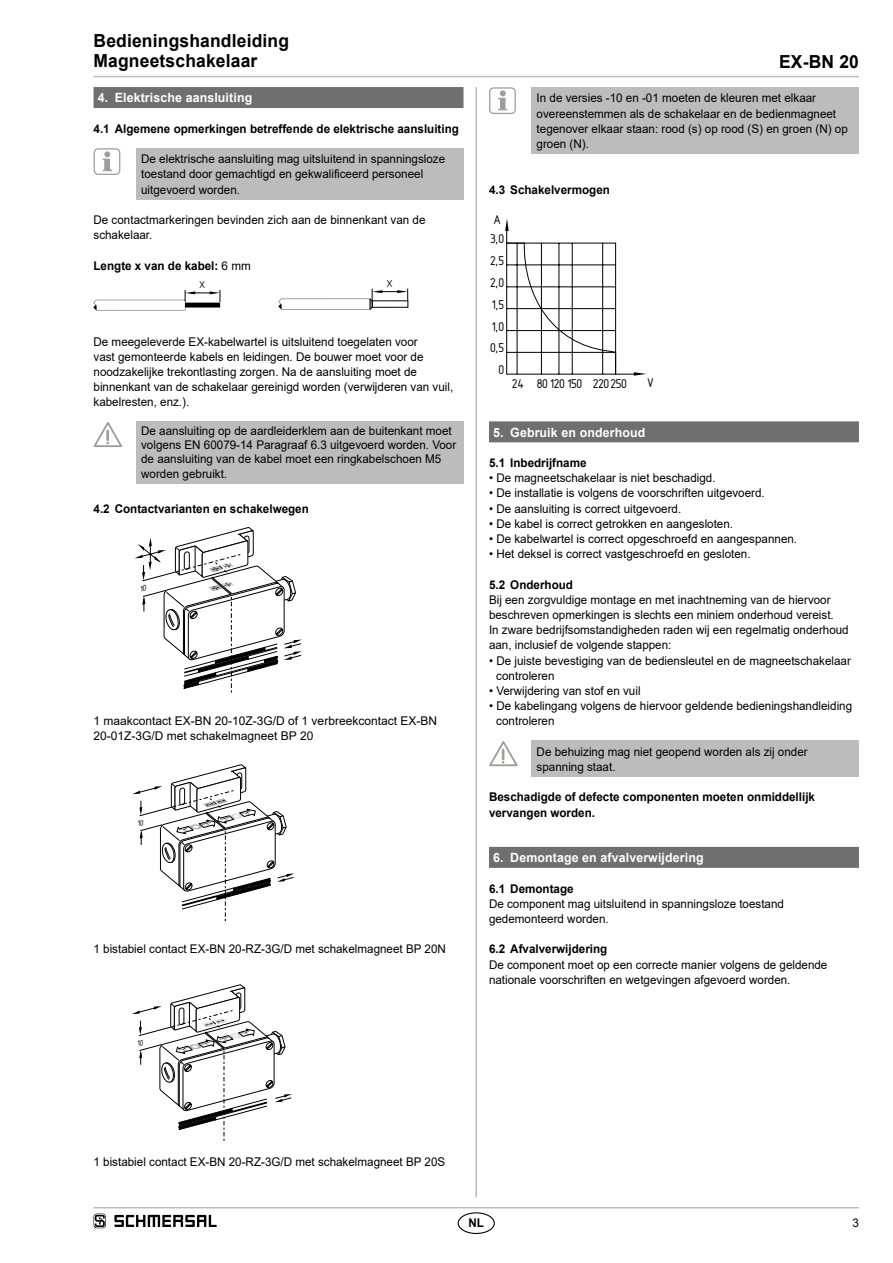
<style>
.page{position:relative;width:893px;height:1263px;background:#fff}
.page>*{position:absolute;margin:0;border:0;box-sizing:border-box;transform-origin:0 0}
.t1{font:19.95px/21.9px "Isonorm 3098";letter-spacing:-.01em;color:#000;text-align:center}
.t2{font:700 18px/20.2px "Arial";letter-spacing:.01em;color:#000}
.t3{font:15.75px "Isonorm 3098";color:#000}
.t4{font:15.45px "Isonorm 3098";color:#000}
.t5{font:700 12.75px "Arial";letter-spacing:.01em;color:#fff}
.t6{font:12px/15.1px "Arial";color:#000}
.t7{font:700 12px/15.1px "Arial";color:#000}
.s1{font-weight:400}
</style>
<div class="page">
<hr style="left:94px;top:1207px;width:765px;height:1px;background:#bcbcbc">
<hr style="left:94px;top:76px;width:765px;height:1px;background:#bcbcbc">
<hr style="left:475px;top:87px;width:2px;height:1110px;background:#bcbcbc">
<div style="left:458px;top:1212px;width:37px;height:22px;border:1px solid #000;border-radius:50%"></div>
<div style="left:94px;top:87px;width:369px;height:21px;background:#706f6f"></div>
<div style="left:136px;top:148px;width:327px;height:51px;background:#bcbcbc"></div>
<svg style="left:103px;top:151px;width:9px;height:20px"></svg>
<div style="left:94px;top:148px;width:26px;height:27px;border:1px solid #9d9d9c;border-radius:4px"></div>
<svg style="left:94px;top:290px;width:127px;height:20px"></svg>
<svg style="left:279px;top:289px;width:129px;height:20px"></svg>
<div style="left:136px;top:422px;width:327px;height:62px;background:#bcbcbc"></div>
<svg style="left:94px;top:422px;width:28px;height:25px"></svg>
<div style="left:489px;top:421px;width:370px;height:21px;background:#706f6f"></div>
<div style="left:489px;top:847px;width:370px;height:21px;background:#706f6f"></div>
<div style="left:531px;top:87px;width:328px;height:67px;background:#bcbcbc"></div>
<svg style="left:498px;top:90px;width:9px;height:20px"></svg>
<div style="left:489px;top:87px;width:27px;height:27px;border:1px solid #9d9d9c;border-radius:4px"></div>
<svg style="left:505px;top:219px;width:141px;height:157px"></svg>
<div style="left:531px;top:741px;width:328px;height:36px;background:#bcbcbc"></div>
<svg style="left:489px;top:741px;width:29px;height:26px"></svg>
<svg style="left:94px;top:1213px;width:12px;height:15px"></svg>
<svg style="left:114px;top:1215px;width:103px;height:12px"></svg>
<svg style="left:135px;top:527px;width:167px;height:166px"></svg>
<svg style="left:132px;top:764px;width:162px;height:158px"></svg>
<svg style="left:132px;top:984px;width:160px;height:157px"></svg>
<h2 class="t2" style="left:94px;top:31px;width:197px">Bedieningshandleiding<br>Magneetschakelaar</h2>
<p class="t5" style="left:98px;top:89px;width:156px">4. Elektrische aansluiting</p>
<p class="t7" style="left:94px;top:121px;width:367px">4.1 Algemene opmerkingen betreffende de elektrische aansluiting</p>
<p class="t6" style="left:141px;top:151px;width:306px">De elektrische aansluiting mag uitsluitend in spanningsloze toestand door gemachtigd en gekwalificeerd personeel uitgevoerd worden.</p>
<p class="t6" style="left:94px;top:212px;width:333px">De contactmarkeringen bevinden zich aan de binnenkant van de schakelaar.</p>
<p class="t7" style="left:94px;top:258px;width:159px">Lengte x van de kabel: <span class="s1">6 mm</span></p>
<p class="t4" style="left:200px;top:274px;width:7px">X</p>
<h3 class="t3" style="left:387px;top:272px;width:7px">X</h3>
<p class="t6" style="left:94px;top:334px;width:361px">De meegeleverde EX-kabelwartel is uitsluitend toegelaten voor<br>vast gemonteerde kabels en leidingen. De bouwer moet voor de noodzakelijke trekontlasting zorgen. Na de aansluiting moet de binnenkant van de schakelaar gereinigd worden (verwijderen van vuil, kabelresten, enz.).</p>
<p class="t6" style="left:141px;top:423px;width:317px;line-height:14.4px">De aansluiting op de aardleiderklem aan de buitenkant moet volgens EN 60079-14 Paragraaf 6.3 uitgevoerd worden. Voor de aansluiting van de kabel moet een ringkabelschoen M5 worden gebruikt.</p>
<p class="t7" style="left:94px;top:501px;width:217px">4.2 Contactvarianten en schakelwegen</p>
<p class="t6" style="left:94px;top:714px;width:345px;line-height:14.4px">1 maakcontact EX-BN 20-10Z-3G/D of 1 verbreekcontact EX-BN<br>20-01Z-3G/D met schakelmagneet BP 20</p>
<p class="t6" style="left:94px;top:941px;width:354px">1 bistabiel contact EX-BN 20-RZ-3G/D met schakelmagneet BP 20N</p>
<h2 class="t2" style="left:779px;top:52px;width:81px">EX-BN 20</h2>
<p class="t6" style="left:537px;top:90px;width:313px">In de versies -10 en -01 moeten de kleuren met elkaar overeenstemmen als de schakelaar en de bedienmagneet tegenover elkaar staan: rood (s) op rood (S) en groen (N) op groen (N).</p>
<p class="t7" style="left:489px;top:182px;width:122px">4.3 Schakelvermogen</p>
<h1 class="t1" style="left:491px;top:225px;width:15px">3,0<br>2,5<br>2,0<br>1,5<br>1,0<br>0,5<br>0</h1>
<h1 class="t1" style="left:513px;top:370px;width:143px">24 80120 150 220250 V</h1>
<h1 class="t1" style="left:494px;top:206px;width:9px">A</h1>
<p class="t5" style="left:493px;top:423px;width:153px">5. Gebruik en onderhoud</p>
<p class="t7" style="left:489px;top:455px;width:99px">5.1 Inbedrijfname</p>
<p class="t6" style="left:489px;top:470px;width:228px">• De magneetschakelaar is niet beschadigd.</p>
<p class="t6" style="left:489px;top:486px;width:277px">• De installatie is volgens de voorschriften uitgevoerd.</p>
<p class="t6" style="left:489px;top:501px;width:194px">• De aansluiting is correct uitgevoerd.</p>
<p class="t6" style="left:489px;top:516px;width:246px">• De kabel is correct getrokken en aangesloten.</p>
<p class="t6" style="left:489px;top:531px;width:310px">• De kabelwartel is correct opgeschroefd en aangespannen.</p>
<p class="t6" style="left:489px;top:546px;width:263px">• Het deksel is correct vastgeschroefd en gesloten.</p>
<p class="t7" style="left:489px;top:577px;width:85px">5.2 Onderhoud</p>
<p class="t6" style="left:489px;top:592px;width:361px">Bij een zorgvuldige montage en met inachtneming van de hiervoor beschreven opmerkingen is slechts een miniem onderhoud vereist.<br>In zware bedrijfsomstandigheden raden wij een regelmatig onderhoud aan, inclusief de volgende stappen:</p>
<p class="t6" style="left:496px;top:653px;width:356px;text-indent:-7px">• De juiste bevestiging van de bediensleutel en de magneetschakelaar controleren</p>
<p class="t6" style="left:489px;top:683px;width:153px">• Verwijdering van stof en vuil</p>
<p class="t6" style="left:496px;top:698px;width:357px;text-indent:-7px">• De kabelingang volgens de hiervoor geldende bedieningshandleiding controleren</p>
<p class="t6" style="left:537px;top:744px;width:273px">De behuizing mag niet geopend worden als zij onder spanning staat.</p>
<p class="t7" style="left:489px;top:790px;width:327px">Beschadigde of defecte componenten moeten onmiddellijk vervangen worden.</p>
<p class="t5" style="left:493px;top:849px;width:212px">6. Demontage en afvalverwijdering</p>
<p class="t7" style="left:489px;top:881px;width:86px">6.1 Demontage</p>
<p class="t6" style="left:489px;top:896px;width:297px">De component mag uitsluitend in spanningsloze toestand gedemonteerd worden.</p>
<p class="t7" style="left:489px;top:942px;width:120px">6.2 Afvalverwijdering</p>
<p class="t6" style="left:489px;top:957px;width:340px">De component moet op een correcte manier volgens de geldende nationale voorschriften en wetgevingen afgevoerd worden.</p>
<p class="t6" style="left:94px;top:1154px;width:353px">1 bistabiel contact EX-BN 20-RZ-3G/D met schakelmagneet BP 20S</p>
<p class="t7" style="left:468px;top:1215px;width:17px">NL</p>
<p class="t6" style="left:852px;top:1215px;width:8px">3</p>
</div>
